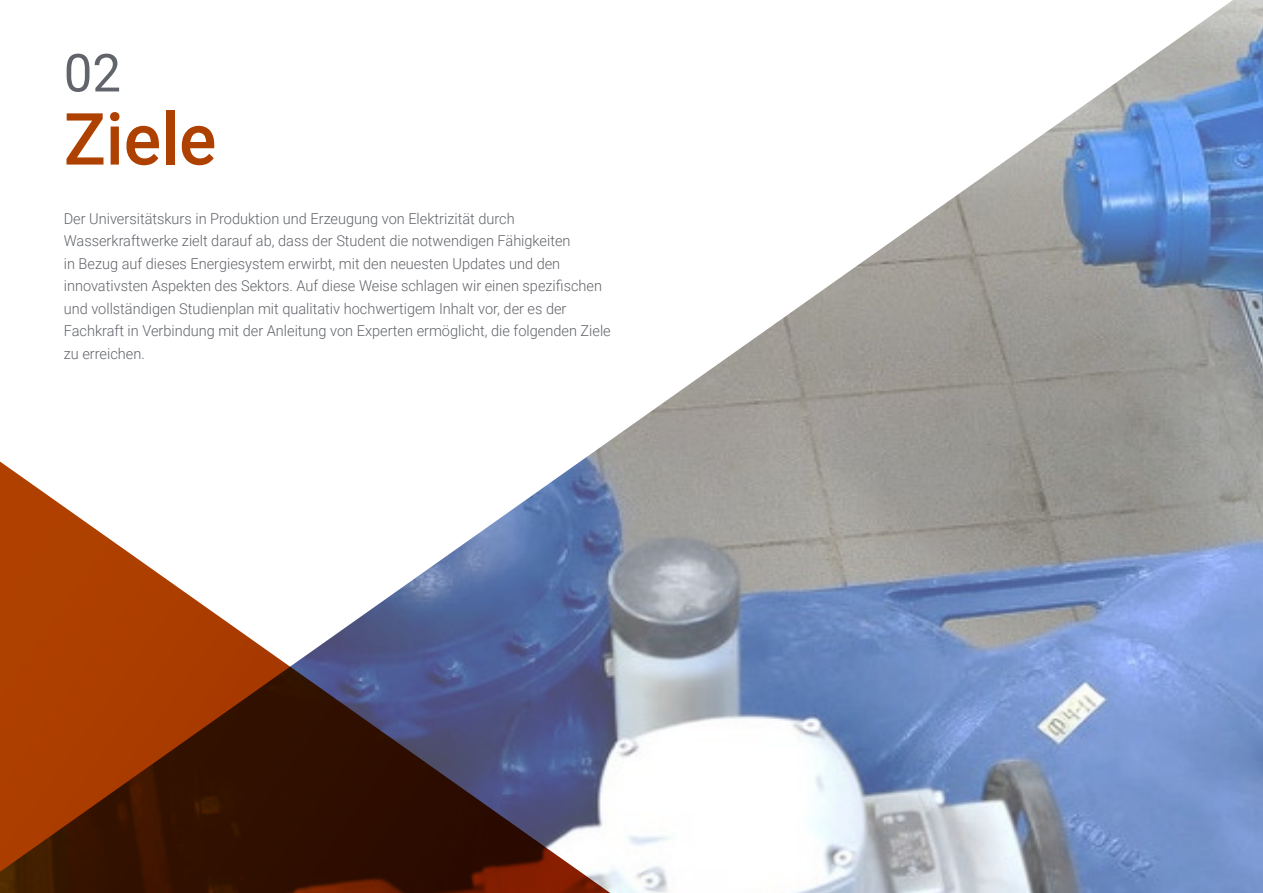
<style>
.page{position:relative;width:1263px;height:893px;background:#fff}
.page>*{position:absolute;margin:0;border:0;box-sizing:border-box;transform-origin:0 0}
.t1{font:500 72px "Roboto";color:#ae4000}
.t2{font:52.5px "Roboto";color:#61646a}
.t3{font:300 15px/22.5px "Roboto";color:#61646a}
</style>
<div class="page">
<img style="left:602px;top:0;width:661px;height:893px">
<svg style="left:0;top:446px;width:640px;height:447px"></svg>
<h2 class="t2" style="left:64px;top:36px;width:59px">02</h2>
<h1 class="t1" style="left:64px;top:89px;width:154px">Ziele</h1>
<p class="t3" style="left:64px;top:207px;width:548px">Der Universitätskurs in Produktion und Erzeugung von Elektrizität durch Wasserkraftwerke zielt darauf ab, dass der Student die notwendigen Fähigkeiten<br>in Bezug auf dieses Energiesystem erwirbt, mit den neuesten Updates und den innovativsten Aspekten des Sektors. Auf diese Weise schlagen wir einen spezifischen und vollständigen Studienplan mit qualitativ hochwertigem Inhalt vor, der es der Fachkraft in Verbindung mit der Anleitung von Experten ermöglicht, die folgenden Ziele zu erreichen.</p>
</div>
